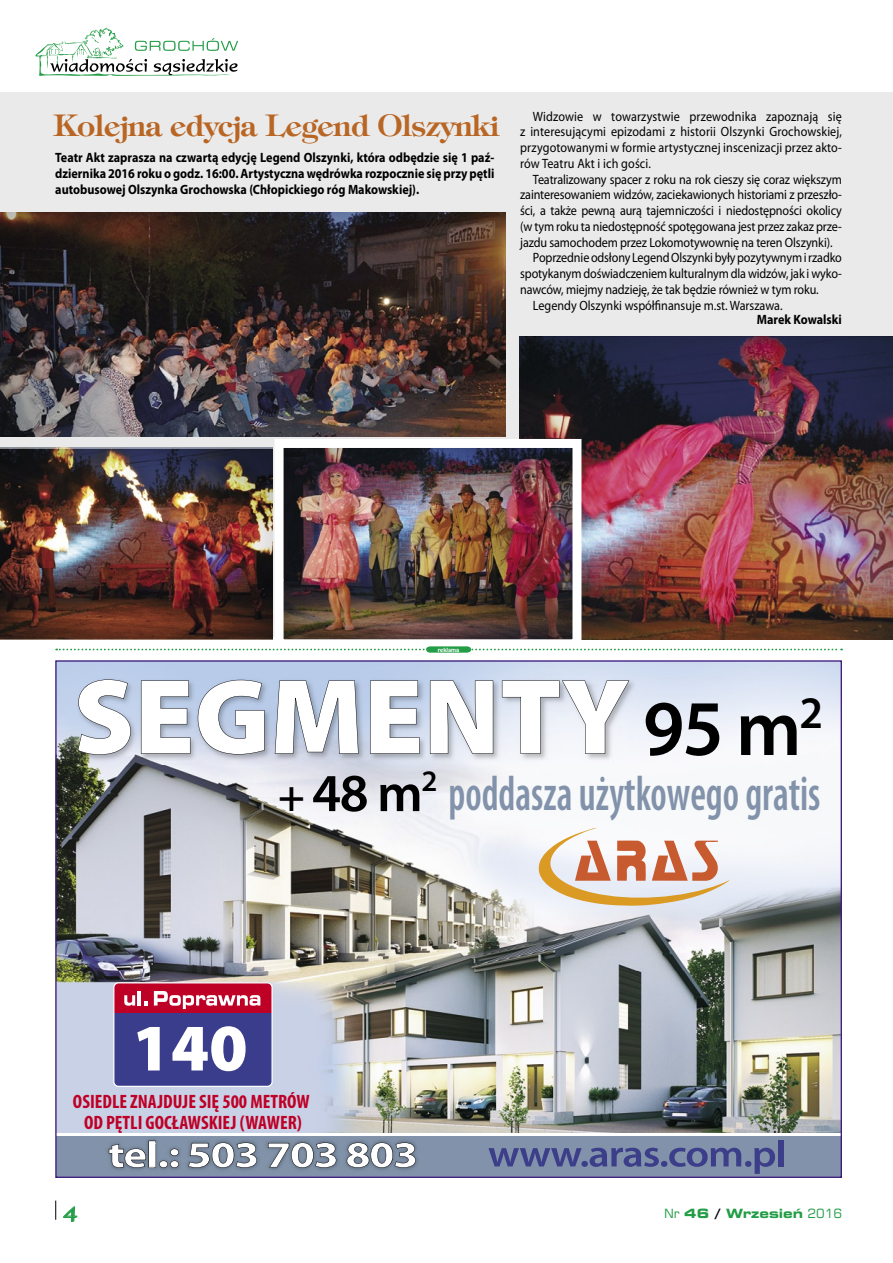
<style>
.page{position:relative;width:893px;height:1263px;background:#fff}
.page>*{position:absolute;margin:0;border:0;box-sizing:border-box;transform-origin:0 0}
.t1{font:600 79.35px "Myriad Pro";color:#000}
.t2{font:900 66.9px "Myriad Pro";color:#fff}
.t3{font:600 condensed 49.5px "Myriad Pro";color:#8192aa;scale:.8 1}
.t4{font:30px "Ptiffany Demi";letter-spacing:-.02em;color:#b96523}
.t5{font:600 29.85px "Myriad Pro";color:#000}
.t6{font:21px "Formal 436 PL";color:#239d46;scale:1.2 1}
.t7{font:700 condensed 19.35px/20.9px "Myriad Pro";color:#be0027;text-align:center}
.t8{font:13.5px/15.8px "Myriad Pro";letter-spacing:-.01em;color:#000;text-align:justify;scale:.9 1}
.t9{font:700 13.5px/16.2px "Myriad Pro";color:#000;text-align:justify;scale:.9 1}
.t10{font:700 expanded 12.75px "Square 721 PL";color:#239d46}
.t11{font:4.95px "Hobo Std";color:#fff;scale:1.22 1}
.s1{font-stretch:normal;font-size:44.7px;color:#000}
.s2{font-stretch:normal;font-size:53.7px;color:#000}
.s3{font-weight:400;font-stretch:normal}
.s4{color:#000}
</style>
<div class="page">
<svg style="left:63px;top:1206px;width:14px;height:16px"></svg>
<svg style="left:55px;top:1200px;width:1px;height:20px"></svg>
<svg style="left:36px;top:28px;width:202px;height:48px"></svg>
<div style="left:0;top:92px;width:893px;height:544px;background:#eaeaea"></div>
<img style="left:55px;top:660px;width:787px;height:518px">
<img style="left:0;top:448px;width:270px;height:191px">
<img style="left:519px;top:336px;width:374px;height:303px">
<img style="left:0;top:213px;width:505px;height:224px">
<img style="left:270px;top:434px;width:316px;height:206px">
<svg style="left:56px;top:646px;width:786px;height:7px"></svg>
<h3 class="t4" style="left:53px;top:107px;width:448px">Kolejna edycja Legend Olszynki</h3>
<p class="t8" style="left:520px;top:109px;width:359px;text-indent:13px">Widzowie w towarzystwie przewodnika zapoznają się z interesującymi epizodami z historii Olszynki Grochowskiej, przygotowanymi w formie artystycznej inscenizacji przez akto&shy;rów Teatru Akt i ich gości.</p>
<p class="t8" style="left:533px;top:172px;width:345px">Teatralizowany spacer z roku na rok cieszy się coraz większym</p>
<p class="t8" style="left:520px;top:187px;width:359px">zainteresowaniem widzów, zaciekawionych historiami z przeszło-</p>
<p class="t8" style="left:520px;top:203px;width:359px">ści, a także pewną aurą tajemniczości i niedostępności okolicy</p>
<p class="t8" style="left:520px;top:219px;width:359px">(w tym roku ta niedostępność spotęgowana jest przez zakaz prze-</p>
<p class="t8" style="left:520px;top:235px;width:349px">jazdu samochodem przez Lokomotywownię na teren Olszynki).</p>
<p class="t8" style="left:533px;top:250px;width:345px">Poprzednie odsłony Legend Olszynki były pozytywnym i rzadko</p>
<p class="t8" style="left:520px;top:266px;width:359px">spotykanym doświadczeniem kulturalnym dla widzów, jak i wyko-</p>
<p class="t8" style="left:520px;top:282px;width:333px">nawców, miejmy nadzieję, że tak będzie również w tym roku.</p>
<p class="t8" style="left:533px;top:298px;width:279px">Legendy Olszynki współfinansuje m.st. Warszawa.</p>
<p class="t9" style="left:757px;top:312px;width:96px">Marek Kowalski</p>
<p class="t9" style="left:55px;top:150px;width:489px">Teatr Akt zaprasza na czwartą edycję Legend Olszynki, która odbędzie się 1 paź&shy;dziernika 2016 roku o godz. 16:00. Artystyczna wędrówka rozpocznie się przy pętli autobusowej Olszynka Grochowska (Chłopickiego róg Makowskiej).</p>
<p class="t11" style="left:438px;top:646px;width:19px">reklama</p>
<h1 class="t1" style="left:643px;top:684px;width:182px">95 m<sup>2</sup></h1>
<h3 class="t3" style="left:278px;top:767px;width:679px"><span class="s1">+</span> <span class="s2">48 m</span> poddasza użytkowego gratis</h3>
<h3 class="t5" style="left:421px;top:765px;width:18px">2</h3>
<h2 class="t2" style="left:132px;top:1010px;width:117px">140</h2>
<h3 class="t7" style="left:73px;top:1091px;width:238px">OSIEDLE ZNAJDUJE SIĘ 500 METRÓW<br>OD PĘTLI GOCŁAWSKIEJ (WAWER)</h3>
<h3 class="t6" style="left:64px;top:1197px;width:13px">4</h3>
<p class="t10" style="left:664px;top:1206px;width:179px"><span class="s3">Nr</span> 46 <span class="s4">/</span> Wrzesieƒ <span class="s3">2016</span></p>
</div>
